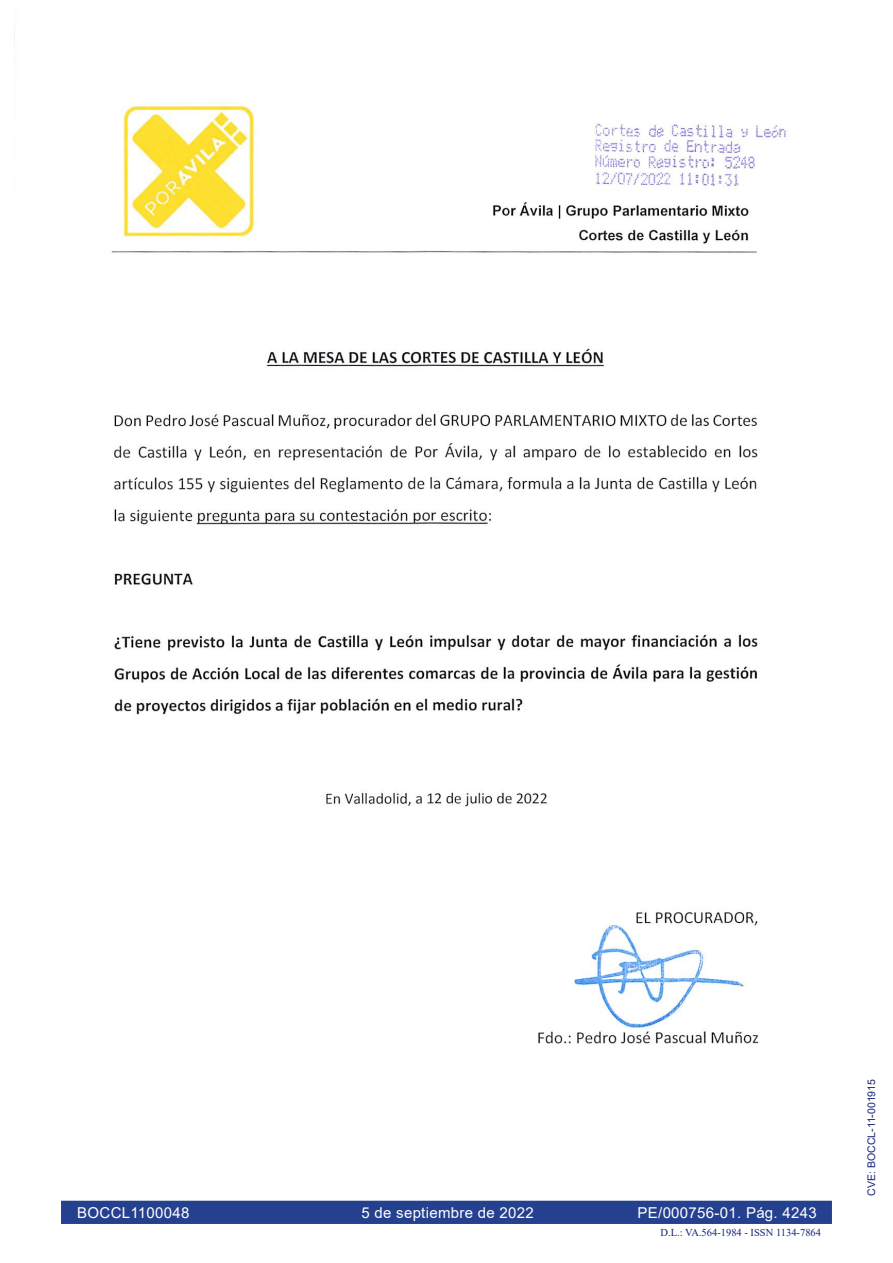
<style>
.page{position:relative;width:893px;height:1263px;background:#fff}
.page>*{position:absolute;margin:0;border:0;box-sizing:border-box;transform-origin:0 0}
.E_CVE{font:15px "Arial";letter-spacing:.02em;color:#fff}
.t1{font:10.5px "Times New Roman";color:#132477}
.t2{font:10.5px "Arial";color:#132477}
</style>
<div class="page">
<div style="left:60px;top:1200px;width:773px;height:25px;background:#25408f"></div>
<div style="left:60px;top:1199px;width:773px;height:26px;border:2px solid #fff"></div>
<img style="left:60px;top:102px;width:773px;height:1098px">
<p class="E_CVE" style="left:77px;top:1202px;width:114px">BOCCL1100048</p>
<p class="E_CVE" style="left:361px;top:1202px;width:174px">5 de septiembre de 2022</p>
<p class="E_CVE" style="left:638px;top:1202px;width:181px">PE/000756-01. Pág. 4243</p>
<p class="t1" style="left:661px;top:1225px;width:162px">D.L.: VA.564-1984 - ISSN 1134-7864</p>
<p class="t2" style="left:864px;top:1195px;width:118px;rotate:-90deg">CVE: BOCCL-11-001915</p>
</div>
